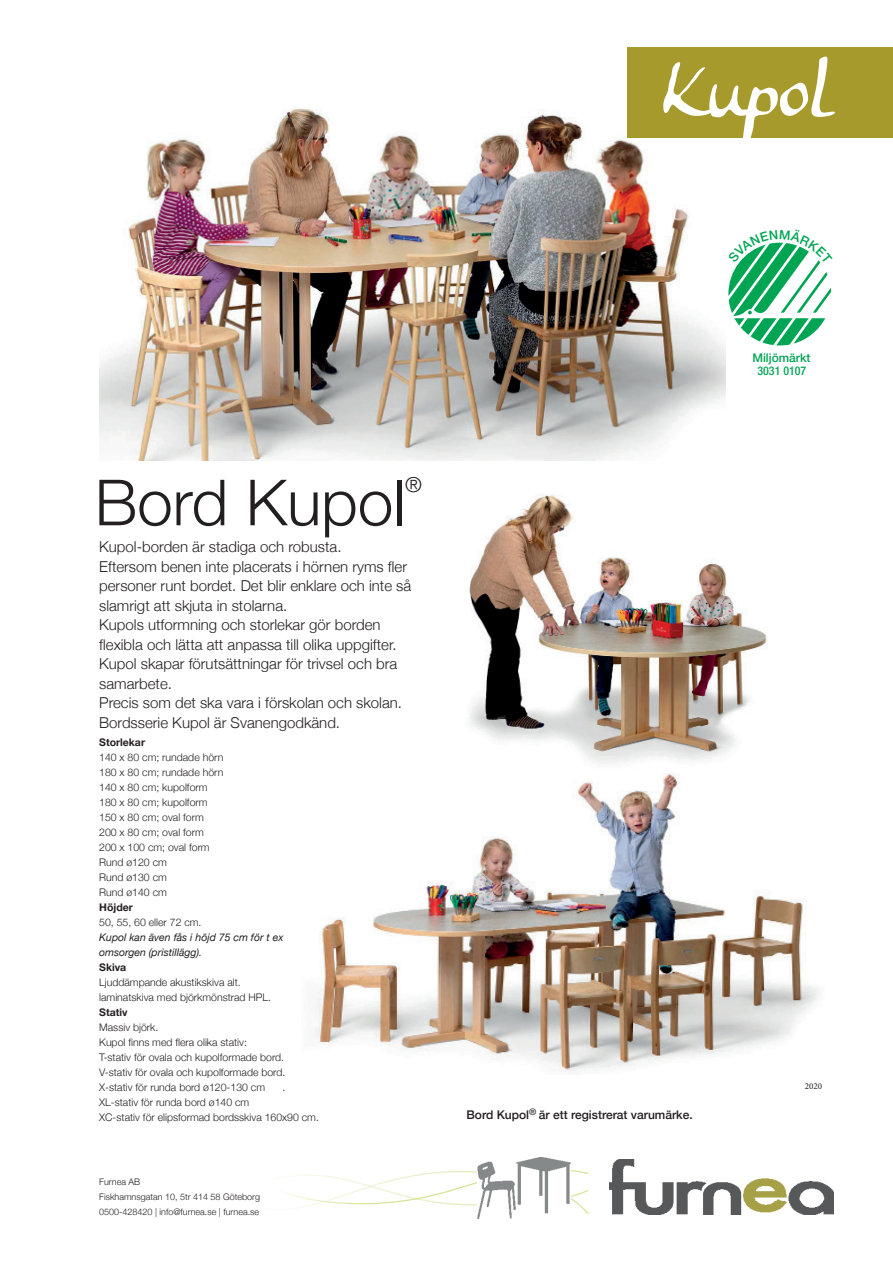
<style>
.page{position:relative;width:893px;height:1263px;background:#fff}
.page>*{position:absolute;margin:0;border:0;box-sizing:border-box;transform-origin:0 0}
.t1{font:73.5px "Anke Calligraphic FG";color:#fff}
.t2{font:300 63.6px "Helvetica Neue";color:#231f20}
.t3{font:300 21px "Helvetica Neue";color:#231f20}
.t4{font:300 15px/19.5px "Helvetica Neue";color:#231f20}
.t5{font:500 12px "Helvetica Neue";color:#231f20}
.t6{font:500 12px "Helvetica Neue LT Std";color:#00a553}
.t7{font:500 condensed 12px "Helvetica Neue";color:#00a553}
.t8{font:300 10.5px/15px "Helvetica Neue";color:#231f20}
.t9{font:italic 10.5px/15px "Helvetica Neue";color:#231f20}
.t10{font:700 10.5px "Helvetica Neue";color:#231f20}
.t11{font:300 9px/15px "Helvetica Neue";color:#231f20}
.t12{font:9px "Minion Pro";color:#231f20}
</style>
<div class="page">
<img style="left:469px;top:494px;width:298px;height:280px">
<img style="left:314px;top:774px;width:506px;height:299px">
<img style="left:100px;top:108px;width:625px;height:352px">
<div style="left:627px;top:47px;width:266px;height:90px;background:#a79a2d"></div>
<img style="left:609px;top:1159px;width:224px;height:55px">
<svg style="left:284px;top:1170px;width:305px;height:44px"></svg>
<img style="left:477px;top:1157px;width:94px;height:61px">
<svg style="left:728px;top:242px;width:104px;height:103px"></svg>
<h1 class="t1" style="left:663px;top:47px;width:170px">Kupol</h1>
<h2 class="t2" style="left:95px;top:451px;width:312px">Bord Kupol</h2>
<h3 class="t3" style="left:405px;top:468px;width:18px">®</h3>
<p class="t4" style="left:99px;top:536px;width:314px">Kupol-borden är stadiga och robusta.<br>Eftersom benen inte placerats i hörnen ryms fler personer runt bordet. Det blir enklare och inte så slamrigt att skjuta in stolarna.<br>Kupols utformning och storlekar gör borden flexibla och lätta att anpassa till olika uppgifter.<br>Kupol skapar förutsättningar för trivsel och bra samarbete.<br>Precis som det ska vara i förskolan och skolan.<br>Bordsserie Kupol är Svanengodkänd.</p>
<p class="t10" style="left:99px;top:734px;width:47px">Storlekar</p>
<p class="t8" style="left:99px;top:749px;width:126px">140 x 80 cm; rundade hörn<br>180 x 80 cm; rundade hörn<br>140 x 80 cm; kupolform<br>180 x 80 cm; kupolform<br>150 x 80 cm; oval form<br>200 x 80 cm; oval form<br>200 x 100 cm; oval form<br>Rund ø120 cm<br>Rund ø130 cm<br>Rund ø140 cm</p>
<p class="t10" style="left:99px;top:899px;width:35px">Höjder</p>
<p class="t8" style="left:99px;top:914px;width:104px">50, 55, 60 eller 72 cm.</p>
<p class="t9" style="left:99px;top:930px;width:186px">Kupol kan även fås i höjd 75 cm för t ex omsorgen (pristillägg).</p>
<p class="t10" style="left:99px;top:959px;width:29px">Skiva</p>
<p class="t8" style="left:99px;top:974px;width:173px">Ljuddämpande akustikskiva alt. laminatskiva med björkmönstrad HPL.</p>
<p class="t10" style="left:99px;top:1004px;width:30px">Stativ</p>
<p class="t8" style="left:99px;top:1019px;width:188px">Massiv björk.<br>Kupol finns med flera olika stativ:<br>T-stativ för ovala och kupolformade bord.<br>V-stativ för ovala och kupolformade bord.<br>X-stativ för runda bord ø120-130 cm</p>
<p class="t8" style="left:283px;top:1079px;width:4px">.</p>
<p class="t8" style="left:99px;top:1094px;width:221px">XL-stativ för runda bord ø140 cm<br>XC-stativ för elipsformad bordsskiva 160x90 cm.</p>
<p class="t11" style="left:99px;top:1173px;width:162px">Furnea AB<br>Fiskhamnsgatan 10, 5tr 414 58 Göteborg<br>0500-428420 | info@furnea.se | furnea.se</p>
<p class="t5" style="left:466px;top:1105px;width:228px">Bord Kupol<sup>®</sup> är ett registrerat varumärke.</p>
<p class="t6" style="left:752px;top:350px;width:60px">Miljömärkt</p>
<p class="t7" style="left:757px;top:364px;width:50px">3031 0107</p>
<p class="t12" style="left:805px;top:1080px;width:19px">2020</p>
</div>
